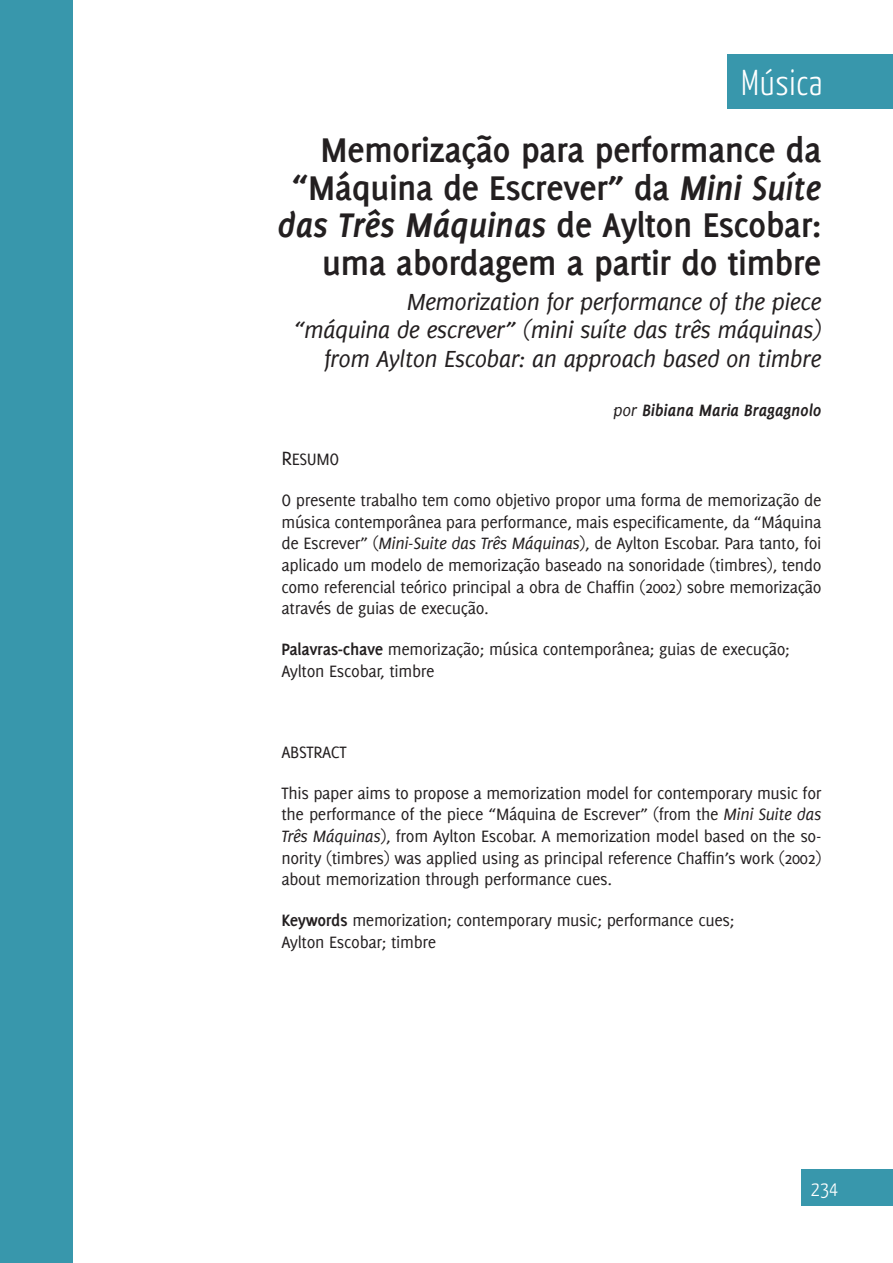
<style>
.page{position:relative;width:893px;height:1263px;background:#fff}
.page>*{position:absolute;margin:0;border:0;box-sizing:border-box;transform-origin:0 0}
.t1{font:700 37.5px/37.5px "Delicious";letter-spacing:-.02em;color:#231f20;text-align:right}
.t2{font:300 36px "Yanone Kaffeesatz";letter-spacing:.02em;color:#fff}
.t3{font:italic 25.5px/28.5px "Delicious";letter-spacing:-.025em;color:#231f20;text-align:right}
.t4{font:300 21px "Yanone Kaffeesatz";color:#fff}
.t5{font:18px/21.6px "Delicious";letter-spacing:-.02em;color:#231f20;text-align:justify}
.t6{font:italic 700 18px "Delicious";letter-spacing:-.015em;color:#231f20}
.s1{font-style:italic}
.s2{font-weight:400}
.s3{font-size:21px}
.s4{font-weight:700}
</style>
<div class="page">
<div style="left:0;top:0;width:72px;height:1263px;background:#3897ac"></div>
<div style="left:802px;top:1170px;width:91px;height:36px;background:#3897ac"></div>
<div style="left:727px;top:54px;width:166px;height:55px;background:#3897ac"></div>
<h2 class="t2" style="left:741px;top:61px;width:83px">Música</h2>
<h1 class="t1" style="left:277px;top:131px;width:546px">Memorização para performance da “Máquina de Escrever” da <span class="s1">Mini Suíte das Três Máquinas</span> de Aylton Escobar: uma abordagem a partir do timbre</h1>
<h3 class="t3" style="left:293px;top:287px;width:530px">Memorization for performance of the piece<br>“máquina de escrever” (mini suíte das três máquinas) from Aylton Escobar: an approach based on timbre</h3>
<p class="t6" style="left:613px;top:400px;width:210px"><span class="s2">por</span> Bibiana Maria Bragagnolo</p>
<p class="t5" style="left:281px;top:448px;width:59px"><span class="s3">R</span>ESUMO</p>
<p class="t5" style="left:281px;top:489px;width:542px">O presente trabalho tem como objetivo propor uma forma de memorização de música contemporânea para performance, mais especificamente, da “Máquina de Escrever” (<span class="s1">Mini-Suite das Três Máquinas</span>), de Aylton Escobar. Para tanto, foi aplicado um modelo de memorização baseado na sonoridade (timbres), tendo como referencial teórico principal a obra de Chaffin (2002) sobre memorização através de guias de execução.</p>
<p class="t5" style="left:281px;top:638px;width:510px"><span class="s4">Palavras-chave</span> memorização; música contemporânea; guias de execução;<br>Aylton Escobar, timbre</p>
<p class="t5" style="left:281px;top:741px;width:67px">ABSTRACT</p>
<p class="t5" style="left:281px;top:782px;width:541px">This paper aims to propose a memorization model for contemporary music for the performance of the piece “Máquina de Escrever” (from the <span class="s1">Mini Suite das Três Máquinas</span>), from Aylton Escobar. A memorization model based on the so&shy;nority (timbres) was applied using as principal reference Chaffin’s work (2002) about memorization through performance cues.</p>
<p class="t5" style="left:281px;top:909px;width:454px"><span class="s4">Keywords</span> memorization; contemporary music; performance cues;<br>Aylton Escobar; timbre</p>
<p class="t4" style="left:811px;top:1176px;width:29px">234</p>
</div>
